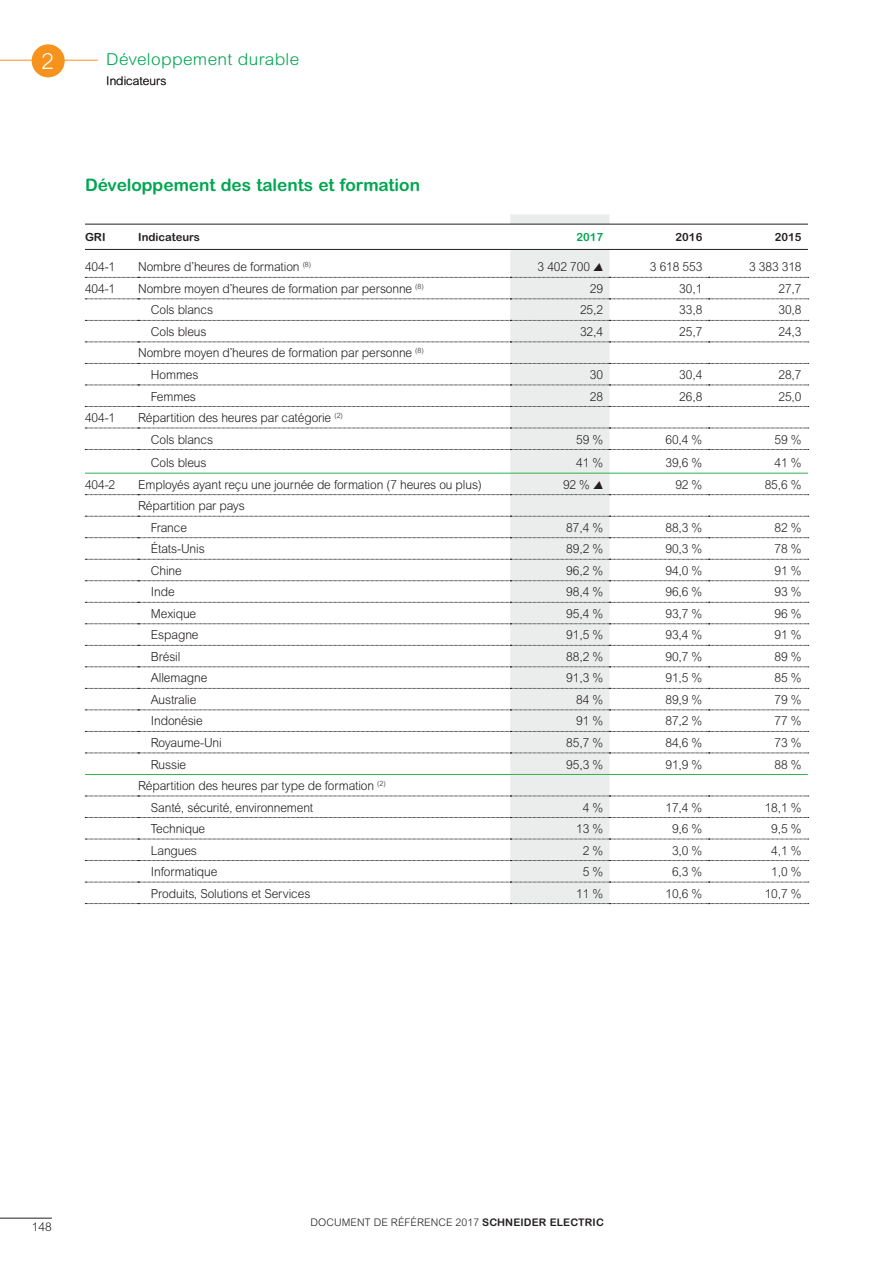
<style>
.page{position:relative;width:893px;height:1263px;background:#fff}
.page>*{position:absolute;margin:0;border:0;box-sizing:border-box;transform-origin:0 0}
.t1{font:300 22.35px "Arial Rounded MT Pro";color:#fff}
.t2{font:700 17.25px "Arial Rounded MT Pro";color:#00a650}
.t3{font:300 16.5px "Arial Rounded MT Pro";letter-spacing:.02em;color:#00a650;scale:1.05 1}
.t4{font:300 12.45px/21.5px "Arial Rounded MT Pro";letter-spacing:-.01em;color:#231f20}
.t5{font:300 12px "Arial Rounded MT Pro";color:#231f20}
.t6{font:700 11.25px "Arial Rounded MT Pro";color:#231f20}
.t7{font:700 11.25px "Arial Rounded MT Pro";color:#00a650}
.t8{font:300 10.5px "Arial Rounded MT Pro";letter-spacing:.01em;color:#231f20}
.s1{font-weight:700}
</style>
<div class="page">
<hr style="left:0;top:1218px;width:52px;height:1px;background:#231f20">
<div style="left:32px;top:44px;width:33px;height:33px;background:#f7931d;border-radius:50%"></div>
<hr style="left:0;top:60px;width:98px;height:1px;background:#f7931d">
<div style="left:510px;top:214px;width:99px;height:689px;background:#ebecec"></div>
<div style="left:510px;top:224px;width:99px;height:25px;background:#fff"></div>
<hr style="left:85px;top:224px;width:723px;height:1px;background:#231f20">
<hr style="left:85px;top:249px;width:723px;height:1px;background:#231f20">
<svg style="left:85px;top:277px;width:724px;height:1px"></svg>
<svg style="left:85px;top:299px;width:724px;height:1px"></svg>
<svg style="left:85px;top:320px;width:724px;height:1px"></svg>
<svg style="left:85px;top:342px;width:724px;height:1px"></svg>
<svg style="left:85px;top:363px;width:724px;height:1px"></svg>
<svg style="left:85px;top:385px;width:724px;height:1px"></svg>
<svg style="left:85px;top:406px;width:724px;height:1px"></svg>
<svg style="left:85px;top:428px;width:724px;height:1px"></svg>
<svg style="left:85px;top:449px;width:724px;height:1px"></svg>
<svg style="left:85px;top:494px;width:724px;height:1px"></svg>
<svg style="left:85px;top:516px;width:724px;height:1px"></svg>
<svg style="left:85px;top:537px;width:724px;height:1px"></svg>
<svg style="left:85px;top:559px;width:724px;height:1px"></svg>
<svg style="left:85px;top:580px;width:724px;height:1px"></svg>
<svg style="left:85px;top:602px;width:724px;height:1px"></svg>
<svg style="left:85px;top:623px;width:724px;height:1px"></svg>
<svg style="left:85px;top:645px;width:724px;height:1px"></svg>
<svg style="left:85px;top:667px;width:724px;height:1px"></svg>
<svg style="left:85px;top:688px;width:724px;height:1px"></svg>
<svg style="left:85px;top:710px;width:724px;height:1px"></svg>
<svg style="left:85px;top:731px;width:724px;height:1px"></svg>
<svg style="left:85px;top:753px;width:724px;height:1px"></svg>
<svg style="left:85px;top:796px;width:724px;height:1px"></svg>
<svg style="left:85px;top:817px;width:724px;height:1px"></svg>
<svg style="left:85px;top:839px;width:724px;height:1px"></svg>
<svg style="left:85px;top:860px;width:724px;height:1px"></svg>
<svg style="left:85px;top:882px;width:724px;height:1px"></svg>
<svg style="left:85px;top:903px;width:724px;height:1px"></svg>
<hr style="left:85px;top:473px;width:723px;height:1px;background:#2db34a">
<hr style="left:85px;top:774px;width:723px;height:1px;background:#2db34a">
<h1 class="t1" style="left:42px;top:53px;width:14px">2</h1>
<h3 class="t3" style="left:106px;top:53px;width:185px">Développement durable</h3>
<p class="t5" style="left:106px;top:77px;width:62px">Indicateurs</p>
<h2 class="t2" style="left:85px;top:179px;width:337px">Développement des talents et formation</h2>
<p class="t6" style="left:85px;top:233px;width:22px">GRI</p>
<p class="t6" style="left:138px;top:233px;width:63px">Indicateurs</p>
<p class="t7" style="left:576px;top:233px;width:28px">2017</p>
<p class="t6" style="left:676px;top:233px;width:28px">2016</p>
<p class="t6" style="left:775px;top:233px;width:28px">2015</p>
<p class="t4" style="left:85px;top:258px;width:32px">404-1</p>
<p class="t4" style="left:138px;top:258px;width:174px">Nombre d’heures de formation <sup>(8)</sup></p>
<p class="t4" style="left:538px;top:258px;width:68px">3 402 700 ▲</p>
<p class="t4" style="left:650px;top:258px;width:54px">3 618 553</p>
<p class="t4" style="left:749px;top:258px;width:54px">3 383 318</p>
<p class="t4" style="left:85px;top:279px;width:32px">404-1</p>
<p class="t4" style="left:138px;top:279px;width:287px">Nombre moyen d’heures de formation par personne <sup>(8)</sup></p>
<p class="t4" style="left:590px;top:279px;width:15px">29</p>
<p class="t4" style="left:679px;top:279px;width:25px">30,1</p>
<p class="t4" style="left:778px;top:279px;width:25px">27,7</p>
<p class="t4" style="left:151px;top:301px;width:64px">Cols blancs</p>
<p class="t4" style="left:580px;top:301px;width:25px">25,2</p>
<p class="t4" style="left:679px;top:301px;width:25px">33,8</p>
<p class="t4" style="left:778px;top:301px;width:25px">30,8</p>
<p class="t4" style="left:151px;top:322px;width:57px">Cols bleus</p>
<p class="t4" style="left:580px;top:322px;width:25px">32,4</p>
<p class="t4" style="left:679px;top:322px;width:25px">25,7</p>
<p class="t4" style="left:778px;top:322px;width:25px">24,3</p>
<p class="t4" style="left:151px;top:344px;width:274px;text-indent:-13px">Nombre moyen d’heures de formation par personne <sup>(8)<br></sup>Hommes</p>
<p class="t4" style="left:590px;top:365px;width:15px">30</p>
<p class="t4" style="left:679px;top:365px;width:25px">30,4</p>
<p class="t4" style="left:778px;top:365px;width:25px">28,7</p>
<p class="t4" style="left:151px;top:387px;width:46px">Femmes</p>
<p class="t4" style="left:590px;top:387px;width:15px">28</p>
<p class="t4" style="left:679px;top:387px;width:25px">26,8</p>
<p class="t4" style="left:778px;top:387px;width:25px">25,0</p>
<p class="t4" style="left:85px;top:408px;width:32px">404-1</p>
<p class="t4" style="left:151px;top:408px;width:193px;text-indent:-13px">Répartition des heures par catégorie <sup>(2)<br></sup>Cols blancs</p>
<p class="t4" style="left:576px;top:430px;width:28px">5 9 %</p>
<p class="t4" style="left:665px;top:430px;width:38px">60,4 %</p>
<p class="t4" style="left:775px;top:430px;width:28px">59 %</p>
<p class="t4" style="left:151px;top:454px;width:57px">Cols bleus</p>
<p class="t4" style="left:576px;top:454px;width:28px">41 %</p>
<p class="t4" style="left:665px;top:454px;width:38px">39,6 %</p>
<p class="t4" style="left:775px;top:454px;width:28px">41 %</p>
<p class="t4" style="left:85px;top:475px;width:32px">404-2</p>
<p class="t4" style="left:138px;top:475px;width:345px">Employés ayant reçu une journée de formation (7 heures ou plus)</p>
<p class="t4" style="left:563px;top:475px;width:43px">92 % ▲</p>
<p class="t4" style="left:675px;top:475px;width:28px">92 %</p>
<p class="t4" style="left:765px;top:475px;width:38px">85,6 %</p>
<p class="t4" style="left:151px;top:497px;width:95px;text-indent:-13px">Répartition par pays<br>France</p>
<p class="t4" style="left:566px;top:518px;width:38px">87,4 %</p>
<p class="t4" style="left:665px;top:518px;width:38px">88,3 %</p>
<p class="t4" style="left:775px;top:518px;width:28px">82 %</p>
<p class="t4" style="left:151px;top:540px;width:55px">États-Unis</p>
<p class="t4" style="left:566px;top:540px;width:38px">89,2 %</p>
<p class="t4" style="left:665px;top:540px;width:38px">90,3 %</p>
<p class="t4" style="left:775px;top:540px;width:28px">78 %</p>
<p class="t4" style="left:151px;top:561px;width:32px">Chine</p>
<p class="t4" style="left:566px;top:561px;width:38px">96,2 %</p>
<p class="t4" style="left:665px;top:561px;width:38px">94,0 %</p>
<p class="t4" style="left:775px;top:561px;width:28px">91 %</p>
<p class="t4" style="left:151px;top:583px;width:25px">Inde</p>
<p class="t4" style="left:566px;top:583px;width:38px">98,4 %</p>
<p class="t4" style="left:665px;top:583px;width:38px">96,6 %</p>
<p class="t4" style="left:775px;top:583px;width:28px">93 %</p>
<p class="t4" style="left:151px;top:604px;width:47px">Mexique</p>
<p class="t4" style="left:566px;top:604px;width:38px">95,4 %</p>
<p class="t4" style="left:665px;top:604px;width:38px">93,7 %</p>
<p class="t4" style="left:775px;top:604px;width:28px">96 %</p>
<p class="t4" style="left:151px;top:626px;width:49px">Espagne</p>
<p class="t4" style="left:566px;top:626px;width:38px">91,5 %</p>
<p class="t4" style="left:665px;top:626px;width:38px">93,4 %</p>
<p class="t4" style="left:775px;top:626px;width:28px">91 %</p>
<p class="t4" style="left:151px;top:647px;width:31px">Brésil</p>
<p class="t4" style="left:566px;top:647px;width:38px">88,2 %</p>
<p class="t4" style="left:665px;top:647px;width:38px">90,7 %</p>
<p class="t4" style="left:775px;top:647px;width:28px">89 %</p>
<p class="t4" style="left:151px;top:669px;width:58px">Allemagne</p>
<p class="t4" style="left:566px;top:669px;width:38px">91,3 %</p>
<p class="t4" style="left:665px;top:669px;width:38px">91,5 %</p>
<p class="t4" style="left:775px;top:669px;width:28px">85 %</p>
<p class="t4" style="left:151px;top:690px;width:47px">Australie</p>
<p class="t4" style="left:576px;top:690px;width:28px">84 %</p>
<p class="t4" style="left:665px;top:690px;width:38px">89,9 %</p>
<p class="t4" style="left:775px;top:690px;width:28px">79 %</p>
<p class="t4" style="left:151px;top:712px;width:53px">Indonésie</p>
<p class="t4" style="left:576px;top:712px;width:28px">91 %</p>
<p class="t4" style="left:665px;top:712px;width:38px">87,2 %</p>
<p class="t4" style="left:775px;top:712px;width:28px">77 %</p>
<p class="t4" style="left:151px;top:733px;width:72px">Royaume-Uni</p>
<p class="t4" style="left:566px;top:733px;width:38px">85,7 %</p>
<p class="t4" style="left:665px;top:733px;width:38px">84,6 %</p>
<p class="t4" style="left:775px;top:733px;width:28px">73 %</p>
<p class="t4" style="left:151px;top:755px;width:37px">Russie</p>
<p class="t4" style="left:566px;top:755px;width:38px">95,3 %</p>
<p class="t4" style="left:665px;top:755px;width:38px">91,9 %</p>
<p class="t4" style="left:775px;top:755px;width:28px">88 %</p>
<p class="t4" style="left:151px;top:776px;width:236px;text-indent:-13px">Répartition des heures par type de formation <sup>(2)<br></sup>Santé, sécurité, environnement</p>
<p class="t4" style="left:583px;top:798px;width:22px">4 %</p>
<p class="t4" style="left:665px;top:798px;width:38px">17,4 %</p>
<p class="t4" style="left:765px;top:798px;width:38px">18,1 %</p>
<p class="t4" style="left:151px;top:819px;width:56px">Technique</p>
<p class="t4" style="left:576px;top:819px;width:28px">13 %</p>
<p class="t4" style="left:672px;top:819px;width:32px">9,6 %</p>
<p class="t4" style="left:771px;top:819px;width:32px">9,5 %</p>
<p class="t4" style="left:151px;top:841px;width:48px">Langues</p>
<p class="t4" style="left:583px;top:841px;width:22px">2 %</p>
<p class="t4" style="left:672px;top:841px;width:32px">3,0 %</p>
<p class="t4" style="left:771px;top:841px;width:32px">4,1 %</p>
<p class="t4" style="left:151px;top:862px;width:68px">Informatique</p>
<p class="t4" style="left:583px;top:862px;width:22px">5 %</p>
<p class="t4" style="left:672px;top:862px;width:32px">6,3 %</p>
<p class="t4" style="left:771px;top:862px;width:32px">1,0 %</p>
<p class="t4" style="left:151px;top:884px;width:161px">Produits, Solutions et Services</p>
<p class="t4" style="left:576px;top:884px;width:28px">11 %</p>
<p class="t4" style="left:665px;top:884px;width:38px">10,6 %</p>
<p class="t4" style="left:765px;top:884px;width:38px">10,7 %</p>
<p class="t5" style="left:32px;top:1222px;width:22px">148</p>
<p class="t8" style="left:310px;top:1219px;width:295px">DOCUMENT DE RÉFÉRENCE 2017 <span class="s1">SCHNEIDER ELECTRIC</span></p>
</div>
